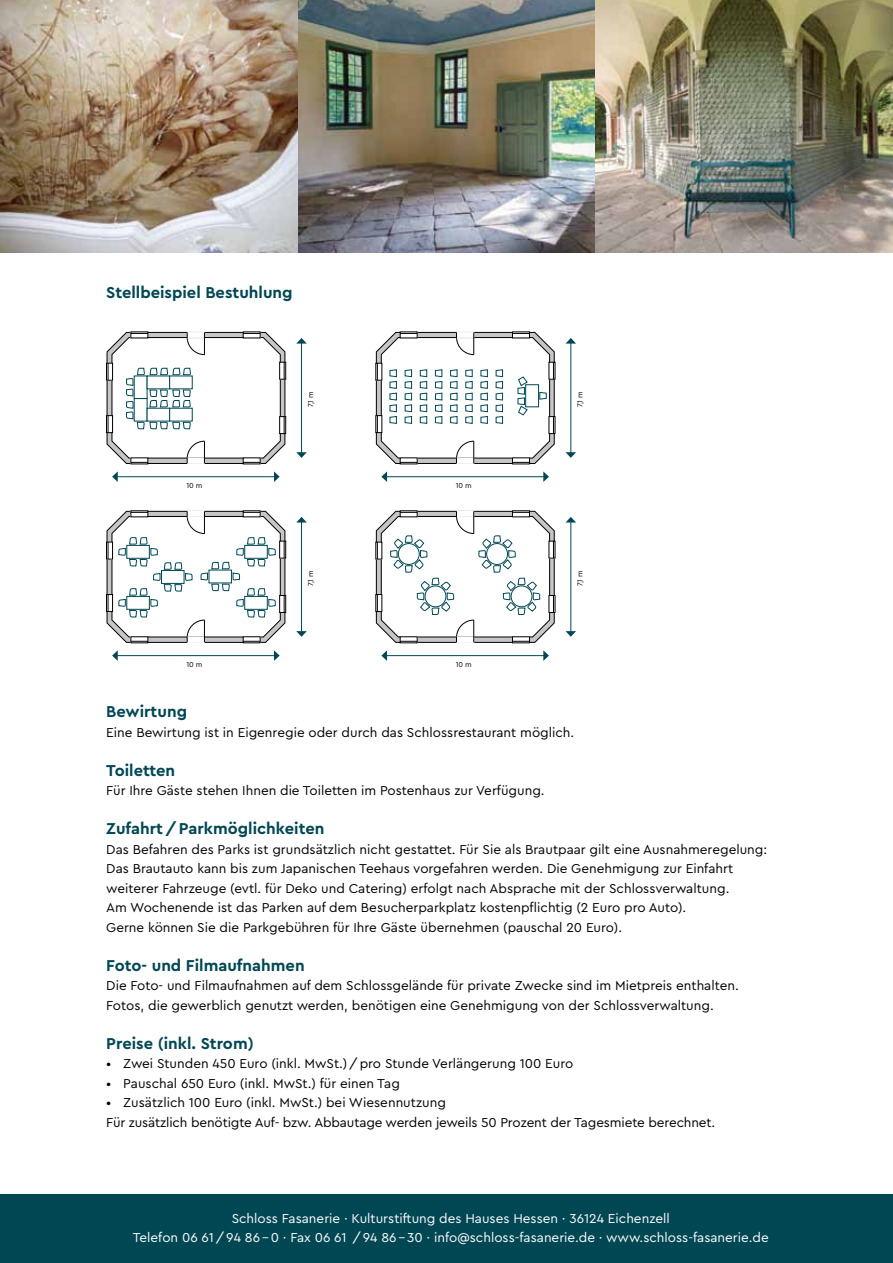
<style>
.page{position:relative;width:893px;height:1263px;background:#fff}
.page>*{position:absolute;margin:0;border:0;box-sizing:border-box;transform-origin:0 0}
.t1{font:700 16.5px "Cera Pro";color:#004754}
.t2{font:13.5px/19.5px "Cera Pro";color:#000}
.t3{font:13.5px/19.5px "Cera Pro";color:#fff;text-align:center}
.t4{font:7.5px "Cera Pro";color:#000}
</style>
<div class="page">
<div style="left:279px;top:362px;width:7px;height:17px;border:1px solid #000"></div>
<div style="left:106px;top:363px;width:7px;height:17px;border:1px solid #000"></div>
<div style="left:279px;top:416px;width:7px;height:18px;border:1px solid #000"></div>
<div style="left:106px;top:415px;width:7px;height:18px;border:1px solid #000"></div>
<hr style="left:117px;top:476px;width:158px;height:1px;background:#004754">
<svg style="left:274px;top:471px;width:6px;height:11px"></svg>
<svg style="left:112px;top:471px;width:6px;height:11px"></svg>
<hr style="left:301px;top:343px;width:1px;height:110px;background:#004754">
<svg style="left:296px;top:452px;width:11px;height:6px"></svg>
<svg style="left:296px;top:338px;width:11px;height:6px"></svg>
<div style="left:279px;top:541px;width:7px;height:17px;border:1px solid #000"></div>
<div style="left:106px;top:542px;width:7px;height:17px;border:1px solid #000"></div>
<div style="left:279px;top:595px;width:7px;height:18px;border:1px solid #000"></div>
<div style="left:106px;top:594px;width:7px;height:18px;border:1px solid #000"></div>
<svg style="left:187px;top:642px;width:18px;height:1px"></svg>
<hr style="left:117px;top:655px;width:158px;height:1px;background:#004754">
<svg style="left:274px;top:650px;width:6px;height:11px"></svg>
<svg style="left:112px;top:650px;width:6px;height:11px"></svg>
<hr style="left:301px;top:522px;width:1px;height:110px;background:#004754">
<svg style="left:296px;top:631px;width:11px;height:6px"></svg>
<svg style="left:297px;top:517px;width:10px;height:5px"></svg>
<hr style="left:386px;top:476px;width:158px;height:1px;background:#004754">
<svg style="left:543px;top:471px;width:6px;height:11px"></svg>
<svg style="left:381px;top:471px;width:6px;height:11px"></svg>
<hr style="left:571px;top:343px;width:1px;height:110px;background:#004754">
<svg style="left:566px;top:452px;width:10px;height:6px"></svg>
<svg style="left:566px;top:338px;width:10px;height:6px"></svg>
<div style="left:457px;top:637px;width:17px;height:6px;background:#f3f3f3"></div>
<hr style="left:386px;top:655px;width:158px;height:1px;background:#004754">
<svg style="left:543px;top:650px;width:6px;height:11px"></svg>
<svg style="left:381px;top:650px;width:6px;height:11px"></svg>
<hr style="left:571px;top:522px;width:1px;height:110px;background:#004754">
<svg style="left:566px;top:631px;width:10px;height:6px"></svg>
<svg style="left:566px;top:517px;width:10px;height:5px"></svg>
<div style="left:0;top:1195px;width:893px;height:68px;background:#004754"></div>
<img style="left:0;top:0;width:893px;height:252px">
<svg style="left:376px;top:332px;width:178px;height:132px"></svg>
<svg style="left:107px;top:332px;width:178px;height:132px"></svg>
<svg style="left:107px;top:511px;width:178px;height:131px"></svg>
<svg style="left:376px;top:511px;width:178px;height:131px"></svg>
<p class="t1" style="left:106px;top:281px;width:188px">Stellbeispiel Bestuhlung</p>
<p class="t4" style="left:186px;top:481px;width:18px">10 m</p>
<p class="t4" style="left:186px;top:659px;width:18px">10 m</p>
<p class="t4" style="left:306px;top:407px;width:18px;rotate:-90deg">7,1 m</p>
<p class="t4" style="left:306px;top:586px;width:18px;rotate:-90deg">7,1 m</p>
<p class="t4" style="left:456px;top:481px;width:18px">10 m</p>
<p class="t4" style="left:456px;top:659px;width:18px">10 m</p>
<p class="t4" style="left:575px;top:407px;width:18px;rotate:-90deg">7,1 m</p>
<p class="t4" style="left:575px;top:586px;width:18px;rotate:-90deg">7,1 m</p>
<p class="t1" style="left:106px;top:701px;width:82px">Bewirtung</p>
<p class="t2" style="left:106px;top:722px;width:470px">Eine Bewirtung ist in Eigenregie oder durch das Schlossrestaurant möglich.</p>
<p class="t1" style="left:106px;top:759px;width:70px">Toiletten</p>
<p class="t2" style="left:106px;top:780px;width:440px">Für Ihre Gäste stehen Ihnen die Toiletten im Postenhaus zur Verfügung.</p>
<p class="t1" style="left:106px;top:818px;width:220px">Zufahrt / Parkmöglichkeiten</p>
<p class="t2" style="left:106px;top:839px;width:662px">Das Befahren des Parks ist grundsätzlich nicht gestattet. Für Sie als Brautpaar gilt eine Ausnahmeregelung:<br>Das Brautauto kann bis zum Japanischen Teehaus vorgefahren werden. Die Genehmigung zur Einfahrt weiterer Fahrzeuge (evtl. für Deko und Catering) erfolgt nach Absprache mit der Schlossverwaltung.<br>Am Wochenende ist das Parken auf dem Besucherparkplatz kostenpflichtig (2 Euro pro Auto).<br>Gerne können Sie die Parkgebühren für Ihre Gäste übernehmen (pauschal 20 Euro).</p>
<p class="t1" style="left:106px;top:954px;width:200px">Foto- und Filmaufnahmen</p>
<p class="t2" style="left:106px;top:975px;width:634px">Die Foto- und Filmaufnahmen auf dem Schlossgelände für private Zwecke sind im Mietpreis enthalten.<br>Fotos, die gewerblich genutzt werden, benötigen eine Genehmigung von der Schlossverwaltung.</p>
<p class="t1" style="left:106px;top:1032px;width:149px">Preise (inkl. Strom)</p>
<p class="t2" style="left:106px;top:1053px;width:469px">• Zwei Stunden 450 Euro (inkl. MwSt.) / pro Stunde Verlängerung 100 Euro</p>
<p class="t2" style="left:106px;top:1073px;width:295px">• Pauschal 650 Euro (inkl. MwSt.) für einen Tag</p>
<p class="t2" style="left:106px;top:1092px;width:610px">• Zusätzlich 100 Euro (inkl. MwSt.) bei Wiesennutzung<br>Für zusätzlich benötigte Auf- bzw. Abbautage werden jeweils 50 Prozent der Tagesmiete berechnet.</p>
<p class="t3" style="left:133px;top:1208px;width:637px">Schloss Fasanerie · Kulturstiftung des Hauses Hessen · 36124 Eichenzell<br>Telefon 06 61 / 94 86 – 0 · Fax 06 61 / 94 86 – 30 · info@schloss-fasanerie.de · www.schloss-fasanerie.de</p>
</div>
